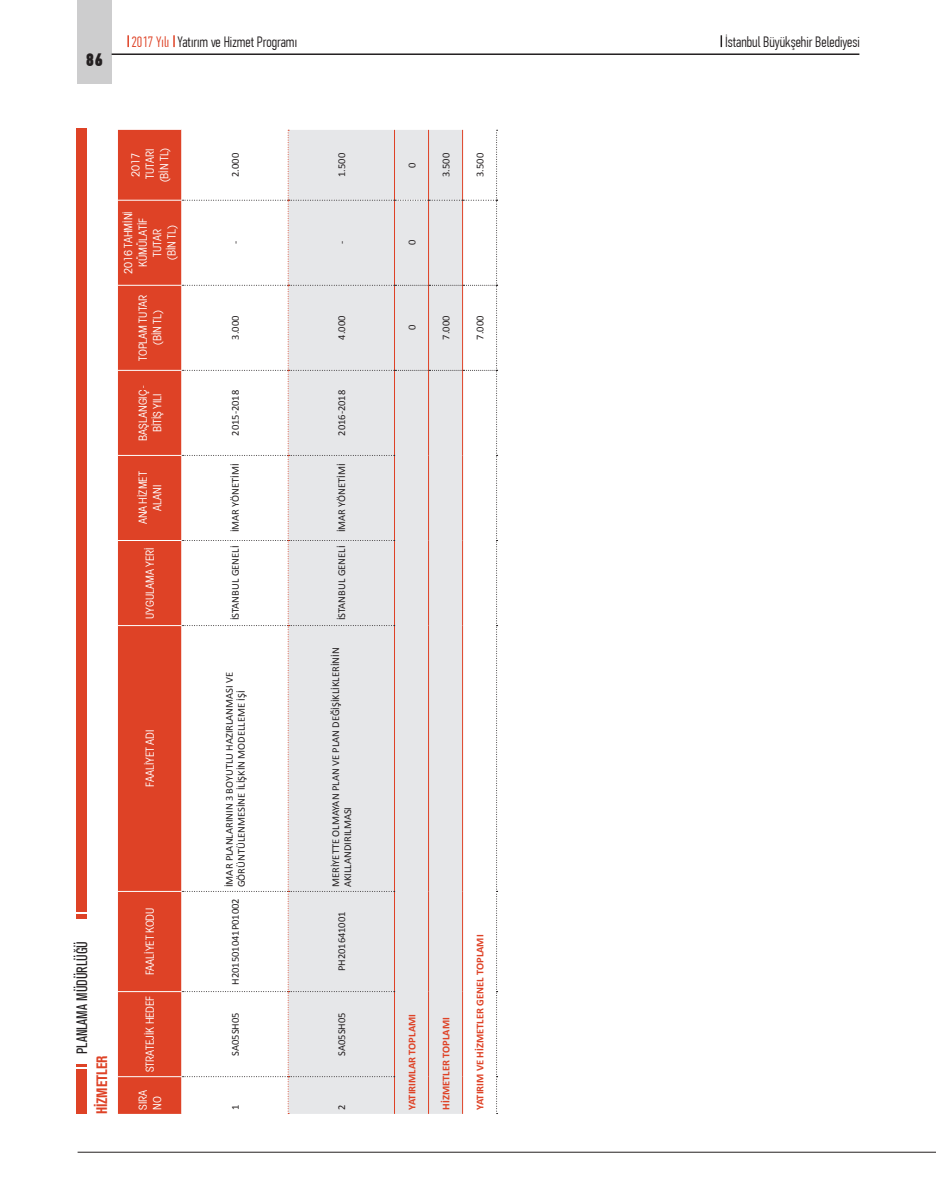
<style>
.page{position:relative;width:936px;height:1191px;background:#fff}
.page>*{position:absolute;margin:0;border:0;box-sizing:border-box;transform-origin:0 0}
.t1{font:18px "PF Din Text Comp Pro X Black";color:#231f20}
.t2{font:300 15px "PF Din Text Comp Pro";color:#231f20}
.t3{font:15px "Akzidenz Grotesk Condensed";color:#231f20}
.t4{font:700 15px "Akzidenz Grotesk Condensed";color:#de4226}
.t5{font:condensed 12px/14.4px "Avant Garde Gothic";color:#fff;text-align:center}
.t6{font:10.5px/12px "Calibri";color:#231f20}
.t7{font:700 10.5px "Calibri";color:#de4226}
.s1{color:#de4226}
</style>
<div class="page">
<div style="left:78px;top:0;width:34px;height:83px;background:#cdcdce"></div>
<hr style="left:112px;top:53px;width:747px;height:2px;background:#231f20">
<hr style="left:78px;top:1152px;width:857px;height:1px;background:#231f20">
<svg style="left:720px;top:35px;width:2px;height:12px"></svg>
<svg style="left:127px;top:35px;width:2px;height:12px"></svg>
<svg style="left:173px;top:35px;width:2px;height:12px"></svg>
<div style="left:118px;top:130px;width:63px;height:983px;background:#de4226"></div>
<hr style="left:118px;top:1076px;width:63px;height:1px;background:#fff">
<hr style="left:118px;top:991px;width:63px;height:1px;background:#fff">
<hr style="left:118px;top:891px;width:63px;height:1px;background:#fff">
<hr style="left:118px;top:625px;width:63px;height:1px;background:#fff">
<hr style="left:118px;top:540px;width:63px;height:1px;background:#fff">
<hr style="left:118px;top:455px;width:63px;height:1px;background:#fff">
<hr style="left:118px;top:370px;width:63px;height:1px;background:#fff">
<hr style="left:118px;top:285px;width:63px;height:1px;background:#fff">
<hr style="left:118px;top:200px;width:63px;height:1px;background:#fff">
<svg style="left:182px;top:130px;width:315px;height:984px"></svg>
<div style="left:77px;top:1069px;width:10px;height:44px;background:#de4226"></div>
<svg style="left:77px;top:1064px;width:10px;height:2px"></svg>
<div style="left:77px;top:128px;width:10px;height:783px;background:#de4226"></div>
<div style="left:77px;top:914px;width:10px;height:5px;background:#de4226"></div>
<h1 class="t1" style="left:86px;top:49px;width:19px">86</h1>
<h2 class="t2" style="left:131px;top:33px;width:167px"><span class="s1">2017 Yılı</span> Yatırım ve Hizmet Programı</h2>
<p class="t5" style="left:128px;top:182px;width:36px;rotate:-90deg">2017<br>TUTARI (BİN TL)</p>
<p class="t5" style="left:121px;top:274px;width:64px;rotate:-90deg">2016 TAHMİNİ<br>KÜMÜLATİF<br>TUTAR<br>(BİN TL)</p>
<p class="t5" style="left:135px;top:361px;width:68px;rotate:-90deg">TOPLAM TUTAR (BİN TL)</p>
<p class="t5" style="left:135px;top:441px;width:57px;rotate:-90deg">BAŞLANGIÇ -<br>BİTİŞ YILI</p>
<p class="t5" style="left:135px;top:524px;width:54px;rotate:-90deg">ANA HİZMET<br>ALANI</p>
<p class="t5" style="left:142px;top:619px;width:73px;rotate:-90deg">UYGULAMA YERİ</p>
<p class="t5" style="left:142px;top:787px;width:59px;rotate:-90deg">FAALİYET ADI</p>
<h2 class="t3" style="left:74px;top:1053px;width:114px;rotate:-90deg">PLANLAMA MÜDÜRLÜĞÜ</h2>
<h2 class="t4" style="left:93px;top:1114px;width:60px;rotate:-90deg">HİZMETLER</h2>
<p class="t5" style="left:142px;top:975px;width:69px;rotate:-90deg">FAALİYET KODU</p>
<p class="t5" style="left:142px;top:1072px;width:78px;rotate:-90deg">STRATEJİK HEDEF</p>
<p class="t5" style="left:135px;top:1109px;width:22px;text-align:left;rotate:-90deg">SIRA<br>NO</p>
<p class="t6" style="left:229px;top:177px;width:25px;rotate:-90deg">2.000</p>
<p class="t6" style="left:229px;top:244px;width:5px;rotate:-90deg">-</p>
<p class="t6" style="left:229px;top:340px;width:25px;rotate:-90deg">3.000</p>
<p class="t6" style="left:229px;top:436px;width:47px;rotate:-90deg">2015-2018</p>
<p class="t6" style="left:229px;top:532px;width:70px;rotate:-90deg">İMAR YÖNETİMİ</p>
<p class="t6" style="left:229px;top:620px;width:76px;rotate:-90deg">İSTANBUL GENELİ</p>
<p class="t6" style="left:223px;top:887px;width:217px;rotate:-90deg">İMAR PLANLARININ 3 BOYUTLU HAZIRLANMASI VE<br>GÖRÜNTÜLENMESİNE İLİŞKİN MODELLEME İŞİ</p>
<p class="t6" style="left:229px;top:984px;width:88px;rotate:-90deg">H201501041P01002</p>
<p class="t6" style="left:229px;top:1055px;width:45px;rotate:-90deg">SA05SH05</p>
<p class="t6" style="left:229px;top:1109px;width:7px;rotate:-90deg">1</p>
<p class="t6" style="left:336px;top:177px;width:25px;rotate:-90deg">1.500</p>
<p class="t6" style="left:336px;top:244px;width:5px;rotate:-90deg">-</p>
<p class="t6" style="left:336px;top:340px;width:25px;rotate:-90deg">4.000</p>
<p class="t6" style="left:336px;top:436px;width:47px;rotate:-90deg">2016-2018</p>
<p class="t6" style="left:336px;top:532px;width:70px;rotate:-90deg">İMAR YÖNETİMİ</p>
<p class="t6" style="left:336px;top:620px;width:76px;rotate:-90deg">İSTANBUL GENELİ</p>
<p class="t6" style="left:330px;top:887px;width:241px;rotate:-90deg">MERİYETTE OLMAYAN PLAN VE PLAN DEĞİŞİKLİKLERİNİN<br>AKILLANDIRILMASI</p>
<p class="t6" style="left:336px;top:971px;width:61px;rotate:-90deg">PH201641001</p>
<p class="t6" style="left:336px;top:1055px;width:45px;rotate:-90deg">SA05SH05</p>
<p class="t6" style="left:336px;top:1109px;width:7px;rotate:-90deg">2</p>
<p class="t6" style="left:406px;top:168px;width:7px;rotate:-90deg">0</p>
<p class="t6" style="left:406px;top:245px;width:7px;rotate:-90deg">0</p>
<p class="t6" style="left:440px;top:177px;width:25px;rotate:-90deg">3.500</p>
<p class="t6" style="left:474px;top:177px;width:25px;rotate:-90deg">3.500</p>
<p class="t6" style="left:406px;top:330px;width:7px;rotate:-90deg">0</p>
<p class="t6" style="left:440px;top:340px;width:25px;rotate:-90deg">7.000</p>
<p class="t6" style="left:474px;top:340px;width:25px;rotate:-90deg">7.000</p>
<p class="t7" style="left:405px;top:1109px;width:97px;rotate:-90deg">YATIRIMLAR TOPLAMI</p>
<p class="t7" style="left:439px;top:1109px;width:94px;rotate:-90deg">HİZMETLER TOPLAMI</p>
<p class="t7" style="left:473px;top:1109px;width:176px;rotate:-90deg">YATIRIM VE HİZMETLER GENEL TOPLAMI</p>
<h2 class="t2" style="left:725px;top:33px;width:136px">İstanbul Büyükşehir Belediyesi</h2>
</div>
